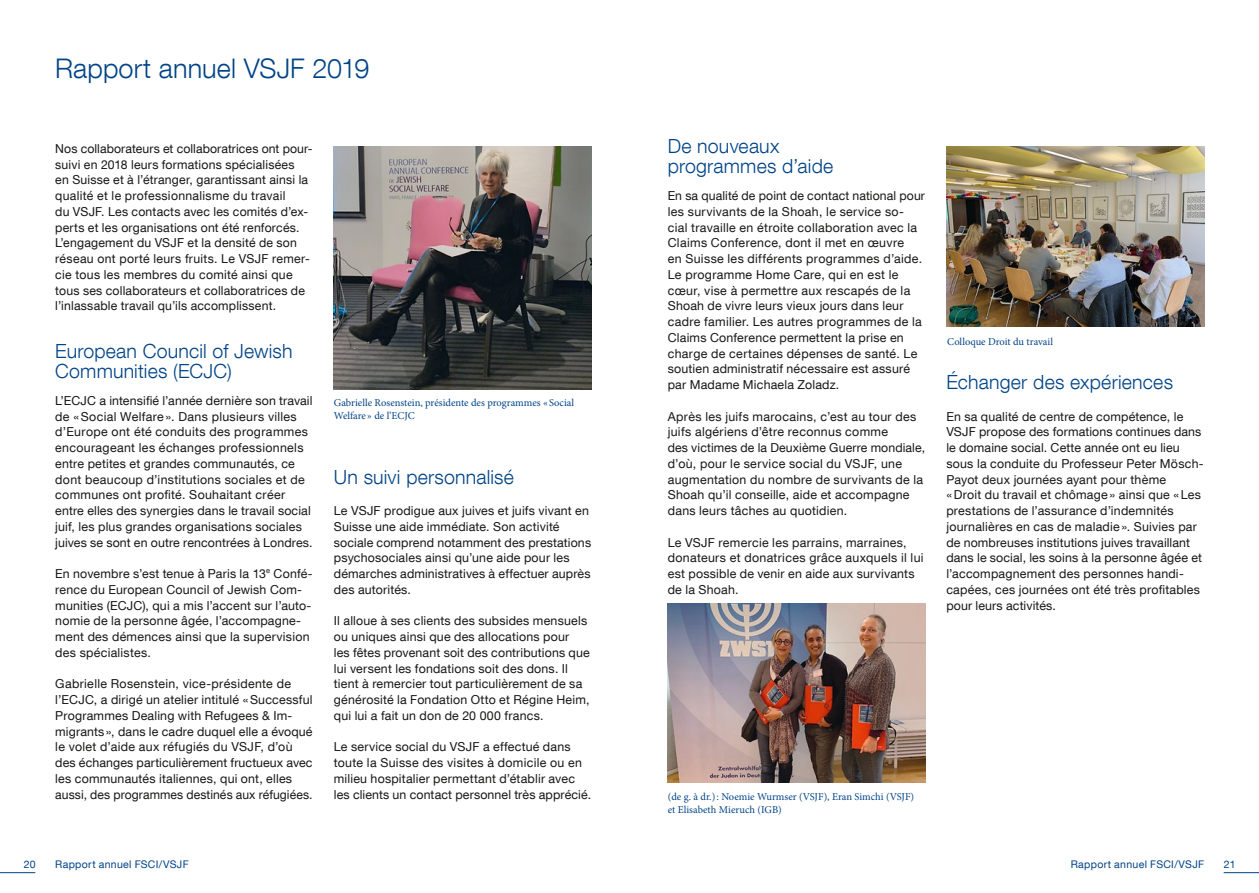
<style>
.page{position:relative;width:1259px;height:893px;background:#fff}
.page>*{position:absolute;margin:0;border:0;box-sizing:border-box;transform-origin:0 0}
.t1{font:300 27px "Helvetica Neue LT Com";letter-spacing:.005em;color:#004387}
.t2{font:300 19.5px/20.2px "Helvetica Neue LT Com";letter-spacing:.01em;color:#004387}
.t3{font:12.3px/15.8px "Helvetica Neue LT Com";letter-spacing:.015em;color:#181716}
.t4{font:10.5px/12.8px "Minion Pro";color:#004387}
.t5{font:10.5px "Helvetica Neue LT Com";letter-spacing:.03em;color:#004387}
</style>
<div class="page">
<img style="left:334px;top:146px;width:257px;height:243px">
<img style="left:946px;top:146px;width:258px;height:181px">
<img style="left:668px;top:603px;width:257px;height:180px">
<hr style="left:1223px;top:872px;width:36px;height:1px;background:#004387">
<hr style="left:0;top:872px;width:35px;height:1px;background:#004387">
<h1 class="t1" style="left:55px;top:52px;width:316px">Rapport annuel VSJF 2019</h1>
<p class="t3" style="left:55px;top:140px;width:259px">Nos collaborateurs et collaboratrices ont pour&shy;suivi en 2018 leurs formations spécialisées<br>en Suisse et à l’étranger, garantissant ainsi la qualité et le professionnalisme du travail<br>du VSJF. Les contacts avec les comités d’ex&shy;perts et les organisations ont été renforcés.<br>L’engagement du VSJF et la densité de son réseau ont porté leurs fruits. Le VSJF remer&shy;cie tous les membres du comité ainsi que tous ses collaborateurs et collaboratrices de l’inlassable travail qu’ils accomplissent.</p>
<h2 class="t2" style="left:55px;top:340px;width:239px">European Council of Jewish<br>Communities (ECJC)</h2>
<p class="t3" style="left:55px;top:392px;width:259px">L’ECJC a intensifié l’année dernière son travail de «Social Welfare ». Dans plusieurs villes d’Europe ont été conduits des programmes encourageant les échanges professionnels entre petites et grandes communautés, ce dont beaucoup d’institutions sociales et de communes ont profité. Souhaitant créer entre elles des synergies dans le travail social juif, les plus grandes organisations sociales juives se sont en outre rencontrées à Londres.</p>
<p class="t3" style="left:55px;top:566px;width:259px">En novembre s’est tenue à Paris la 13<sup>e</sup> Confé&shy;rence du European Council of Jewish Com&shy;munities (ECJC), qui a mis l’accent sur l’auto&shy;nomie de la personne âgée, l’accompagne&shy;ment des démences ainsi que la supervision des spécialistes.</p>
<p class="t3" style="left:55px;top:676px;width:259px">Gabrielle Rosenstein, vice-présidente de l’ECJC, a dirigé un atelier intitulé «Successful Programmes Dealing with Refugees &amp; Im&shy;migrants», dans le cadre duquel elle a évoqué le volet d’aide aux réfugiés du VSJF, d’où des échanges particulièrement fructueux avec les communautés italiennes, qui ont, elles aussi, des programmes destinés aux réfugiées.</p>
<p class="t4" style="left:334px;top:396px;width:242px">Gabrielle Rosenstein, présidente des programmes « Social<br>Welfare » de l’ECJC</p>
<h2 class="t2" style="left:334px;top:466px;width:181px">Un suivi personnalisé</h2>
<p class="t3" style="left:334px;top:502px;width:259px">Le VSJF prodigue aux juives et juifs vivant en Suisse une aide immédiate. Son activité sociale comprend notamment des prestations psychosociales ainsi qu’une aide pour les démarches administratives à effectuer auprès des autorités.</p>
<p class="t3" style="left:334px;top:613px;width:257px">Il alloue à ses clients des subsides mensuels ou uniques ainsi que des allocations pour<br>les fêtes provenant soit des contributions que lui versent les fondations soit des dons. Il tient à remercier tout particulièrement de sa générosité la Fondation Otto et Régine Heim, qui lui a fait un don de 20 000 francs.</p>
<p class="t3" style="left:334px;top:739px;width:259px">Le service social du VSJF a effectué dans toute la Suisse des visites à domicile ou en milieu hospitalier permettant d’établir avec les clients un contact personnel très apprécié.</p>
<h2 class="t2" style="left:668px;top:135px;width:167px">De nouveaux programmes d’aide</h2>
<p class="t3" style="left:668px;top:187px;width:259px">En sa qualité de point de contact national pour les survivants de la Shoah, le service so&shy;cial travaille en étroite collaboration avec la Claims Conference, dont il met en œuvre<br>en Suisse les différents programmes d’aide.<br>Le programme Home Care, qui en est le cœur, vise à permettre aux rescapés de la Shoah de vivre leurs vieux jours dans leur cadre familier. Les autres programmes de la Claims Conference permettent la prise en charge de certaines dépenses de santé. Le soutien administratif nécessaire est assuré par Madame Michaela Zoladz.</p>
<p class="t3" style="left:668px;top:408px;width:259px">Après les juifs marocains, c’est au tour des juifs algériens d’être reconnus comme<br>des victimes de la Deuxième Guerre mondiale, d’où, pour le service social du VSJF, une augmentation du nombre de survivants de la Shoah qu’il conseille, aide et accompagne dans leurs tâches au quotidien.</p>
<p class="t3" style="left:668px;top:534px;width:257px">Le VSJF remercie les parrains, marraines, donateurs et donatrices grâce auxquels il lui est possible de venir en aide aux survivants de la Shoah.</p>
<p class="t4" style="left:947px;top:336px;width:107px">Colloque Droit du travail</p>
<h2 class="t2" style="left:946px;top:372px;width:228px">Échanger des expériences</h2>
<p class="t3" style="left:946px;top:408px;width:259px">En sa qualité de centre de compétence, le VSJF propose des formations continues dans le domaine social. Cette année ont eu lieu sous la conduite du Professeur Peter Mösch-Payot deux journées ayant pour thème «Droit du travail et chômage » ainsi que «Les prestations de l’assurance d’indemnités journalières en cas de maladie ». Suivies par de nombreuses institutions juives travaillant dans le social, les soins à la personne âgée et l’accompagnement des personnes handi&shy;capées, ces journées ont été très profitables pour leurs activités.</p>
<p class="t4" style="left:668px;top:790px;width:248px">(de g. à dr.): Noemie Wurmser (VSJF), Eran Simchi (VSJF) et Elisabeth Mieruch (IGB)</p>
<p class="t5" style="left:24px;top:858px;width:13px">20</p>
<p class="t5" style="left:55px;top:858px;width:135px">Rapport annuel FSCI/VSJF</p>
<p class="t5" style="left:1070px;top:858px;width:135px">Rapport annuel FSCI/VSJF</p>
<p class="t5" style="left:1224px;top:858px;width:13px">21</p>
</div>
